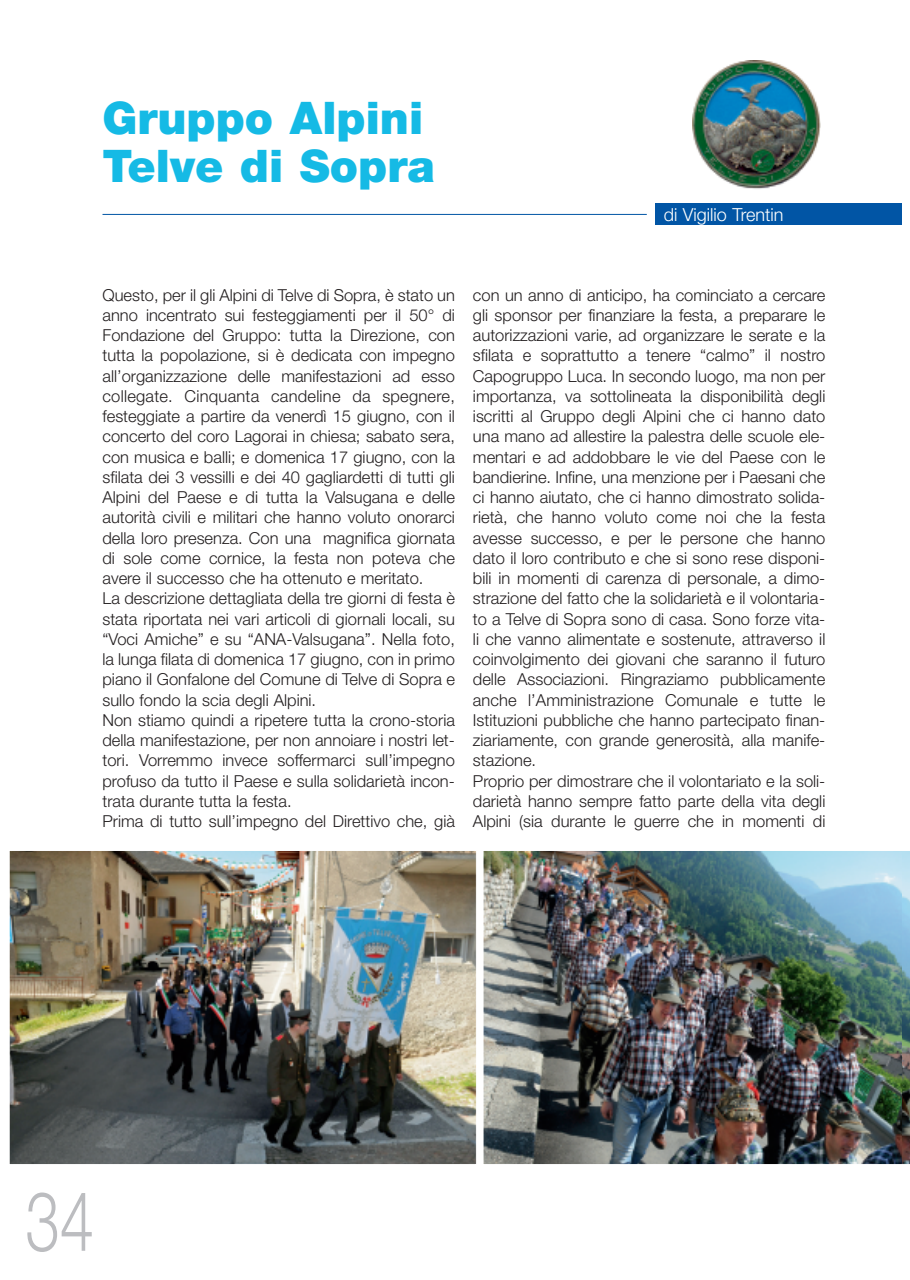
<style>
.page{position:relative;width:910px;height:1280px;background:#fff}
.page>*{position:absolute;margin:0;border:0;box-sizing:border-box;transform-origin:0 0}
.t1{font:300 82.5px "Helvetica Neue";color:#bcbdc0;scale:.75 1}
.t2{font:900 45px/48px "Helvetica Neue";color:#15bae5}
.t3{font:300 18px "Helvetica Neue";color:#fff}
.t4{font:300 16.5px/20.2px "Helvetica Neue";color:#231f20}
</style>
<div class="page">
<hr style="left:102px;top:214px;width:545px;height:1px;background:#0155a5">
<div style="left:655px;top:204px;width:247px;height:21px;background:#0155a5"></div>
<img style="left:693px;top:61px;width:127px;height:128px">
<img style="left:11px;top:852px;width:464px;height:311px">
<div style="left:9px;top:850px;width:468px;height:315px;border:1px solid #fff"></div>
<img style="left:483px;top:851px;width:419px;height:314px">
<svg style="left:903px;top:851px;width:7px;height:314px"></svg>
<h2 class="t2" style="left:102px;top:94px;width:334px">Gruppo Alpini<br>Telve di Sopra</h2>
<p class="t3" style="left:664px;top:203px;width:121px">di Vigilio Trentin</p>
<p class="t4" style="left:102px;top:284px;width:354px">Questo, per il gli Alpini di Telve di Sopra, è stato un anno incentrato sui festeggiamenti per il 50° di Fondazione del Gruppo: tutta la Direzione, con tutta la popolazione, si è dedicata con impegno all’organizzazione delle manifestazioni ad esso collegate. Cinquanta candeline da spegnere, festeggiate a partire da venerdì 15 giugno, con il concerto del coro Lagorai in chiesa; sabato sera, con musica e balli; e domenica 17 giugno, con la sfilata dei 3 vessilli e dei 40 gagliardetti di tutti gli Alpini del Paese e di tutta la Valsugana e delle autorità civili e militari che hanno voluto onorarci della loro presenza. Con una magnifica giornata di sole come cornice, la festa non poteva che avere il successo che ha ottenuto e meritato.<br>La descrizione dettagliata della tre giorni di festa è stata riportata nei vari articoli di giornali locali, su “Voci Amiche” e su “ANA-Valsugana”. Nella foto, la lunga filata di domenica 17 giugno, con in primo piano il Gonfalone del Comune di Telve di Sopra e sullo fondo la scia degli Alpini.<br>Non stiamo quindi a ripetere tutta la crono-storia della manifestazione, per non annoiare i nostri let&shy;tori. Vorremmo invece soffermarci sull’impegno profuso da tutto il Paese e sulla solidarietà incon&shy;trata durante tutta la festa.<br>Prima di tutto sull’impegno del Direttivo che, già</p>
<p class="t4" style="left:473px;top:284px;width:354px">con un anno di anticipo, ha cominciato a cercare gli sponsor per finanziare la festa, a preparare le autorizzazioni varie, ad organizzare le serate e la sfilata e soprattutto a tenere “calmo” il nostro Capogruppo Luca. In secondo luogo, ma non per importanza, va sottolineata la disponibilità degli iscritti al Gruppo degli Alpini che ci hanno dato una mano ad allestire la palestra delle scuole ele&shy;mentari e ad addobbare le vie del Paese con le bandierine. Infine, una menzione per i Paesani che ci hanno aiutato, che ci hanno dimostrato solida&shy;rietà, che hanno voluto come noi che la festa avesse successo, e per le persone che hanno dato il loro contributo e che si sono rese disponi&shy;bili in momenti di carenza di personale, a dimo&shy;strazione del fatto che la solidarietà e il volontaria&shy;to a Telve di Sopra sono di casa. Sono forze vita&shy;li che vanno alimentate e sostenute, attraverso il coinvolgimento dei giovani che saranno il futuro delle Associazioni. Ringraziamo pubblicamente anche l’Amministrazione Comunale e tutte le Istituzioni pubbliche che hanno partecipato finan&shy;ziariamente, con grande generosità, alla manife&shy;stazione.<br>Proprio per dimostrare che il volontariato e la soli&shy;darietà hanno sempre fatto parte della vita degli Alpini (sia durante le guerre che in momenti di</p>
<h1 class="t1" style="left:25px;top:1171px;width:93px">34</h1>
</div>
